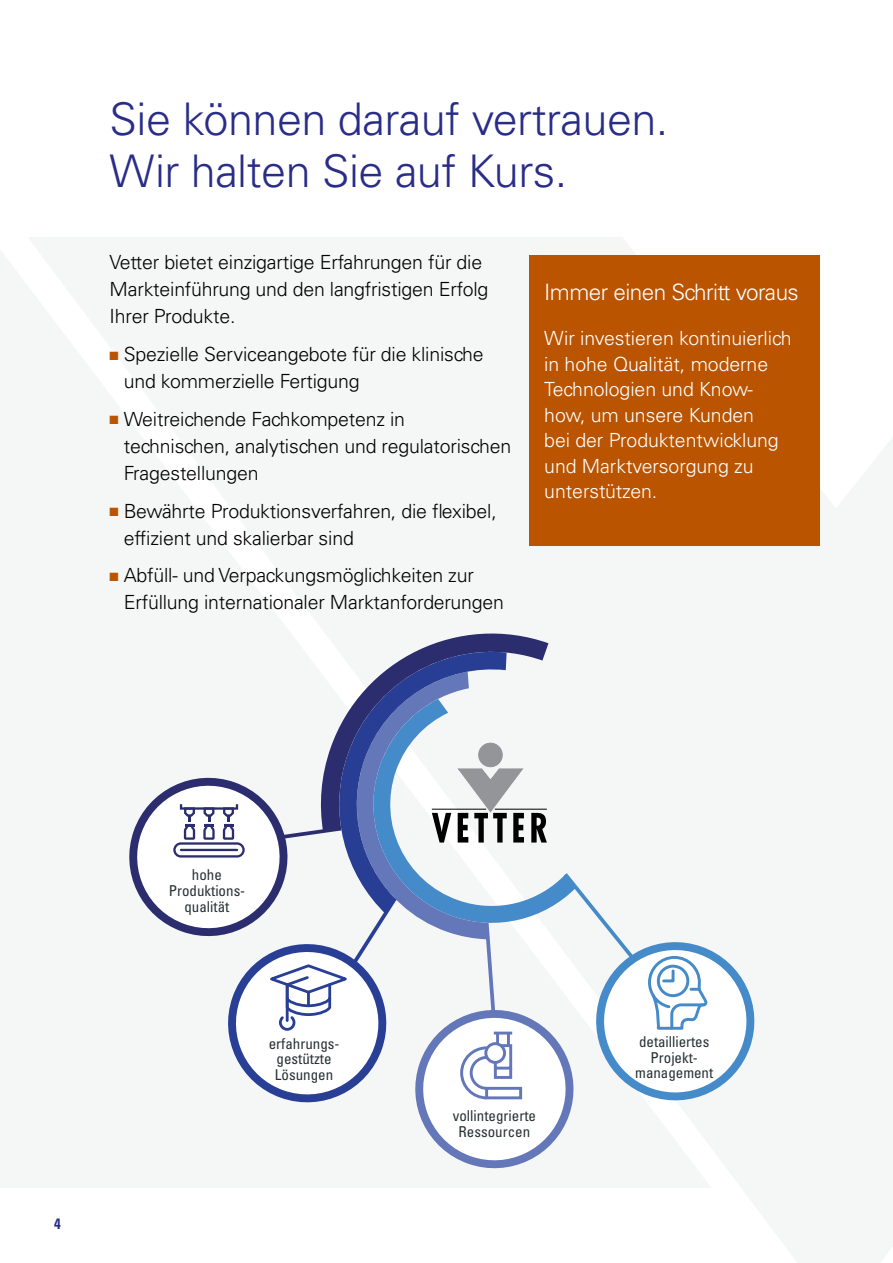
<style>
.page{position:relative;width:893px;height:1263px;background:#fff}
.page>*{position:absolute;margin:0;border:0;box-sizing:border-box;transform-origin:0 0}
.t1{font:300 45px/52.5px "Univers LT Std";letter-spacing:-.01em;color:#292d88}
.t2{font:300 22.5px "Univers LT Std";letter-spacing:-.025em;color:#fff}
.t3{font:300 19.5px/27px "Univers LT Std";letter-spacing:-.01em;color:#000}
.t4{font:300 19.5px/25.5px "Univers LT Std";letter-spacing:-.005em;color:#fff}
.t5{font:condensed 15px/15.8px "Univers LT Std";color:#273132;text-align:center}
.t6{font:700 condensed 15px "Univers LT Std";color:#292d88}
.s1{color:#ba5400}
</style>
<div class="page">
<div style="left:530px;top:255px;width:290px;height:290px;background:#ba5400"></div>
<svg style="left:383px;top:633px;width:165px;height:39px"></svg>
<svg style="left:129px;top:672px;width:626px;height:497px"></svg>
<hr style="left:495px;top:809px;width:52px;height:1px;background:#000">
<h1 class="t1" style="left:110px;top:93px;width:560px">Sie können darauf vertrauen.<br>Wir halten Sie auf Kurs.</h1>
<p class="t3" style="left:110px;top:249px;width:380px">Vetter bietet einzigartige Erfahrungen für die<br>Markteinführung und den langfristigen Erfolg<br>Ihrer Produkte.</p>
<p class="t3" style="left:124px;top:341px;width:362px;text-indent:-14px"><span class="s1">■</span> Spezielle Serviceangebote für die klinische und kommerzielle Fertigung</p>
<p class="t3" style="left:124px;top:405px;width:389px;text-indent:-14px"><span class="s1">■</span> Weitreichende Fachkompetenz in technischen, analytischen und regulatorischen<br>Fragestellungen</p>
<p class="t3" style="left:124px;top:497px;width:374px;text-indent:-14px"><span class="s1">■</span> Bewährte Produktionsverfahren, die flexibel, effizient und skalierbar sind</p>
<p class="t3" style="left:124px;top:562px;width:382px;text-indent:-14px"><span class="s1">■</span> Abfüll- und Verpackungsmöglichkeiten zur<br>Erfüllung internationaler Marktanforderungen</p>
<p class="t2" style="left:544px;top:279px;width:256px">Immer einen Schritt voraus</p>
<p class="t4" style="left:544px;top:326px;width:249px">Wir investieren kontinuierlich in hohe Qualität, moderne<br>Technologien und Know&shy;how, um unsere Kunden<br>bei der Produktentwicklung und Marktversorgung zu unterstützen.</p>
<p class="t6" style="left:54px;top:1215px;width:8px">4</p>
<p class="t5" style="left:169px;top:867px;width:78px">hohe<br>Produktions&shy;qualität</p>
<p class="t5" style="left:269px;top:1035px;width:72px">erfahrungs&shy;gestützte<br>Lösungen</p>
<p class="t5" style="left:453px;top:1107px;width:85px">vollintegrierte<br>Ressourcen</p>
<p class="t5" style="left:635px;top:1033px;width:79px">detailliertes<br>Projekt&shy;management</p>
</div>
